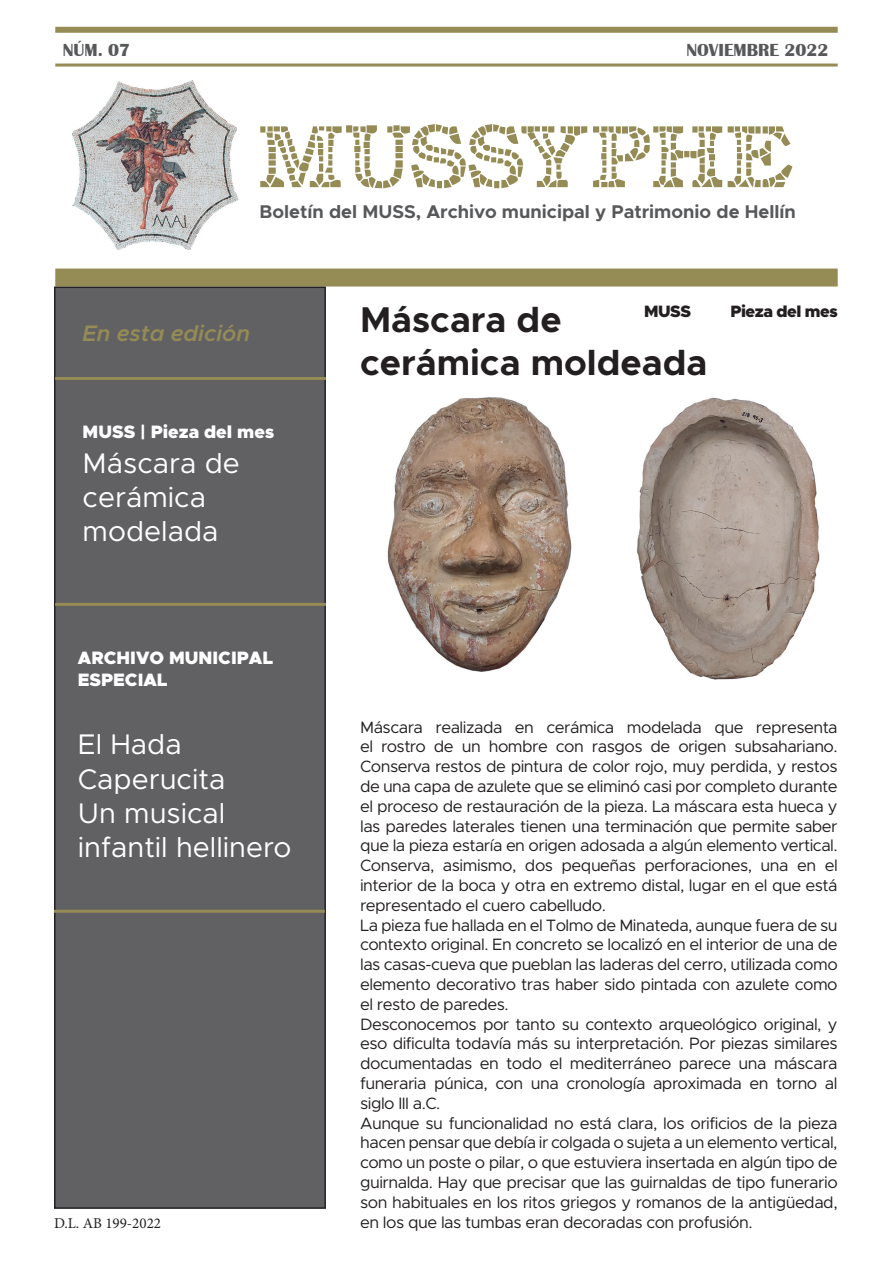
<style>
.page{position:relative;width:893px;height:1263px;background:#fff}
.page>*{position:absolute;margin:0;border:0;box-sizing:border-box;transform-origin:0 0}
.t1{font:89.4px "Classic Mosaic";color:#958b55}
.t2{font:700 36px/43.2px "Metropolis";color:#231f20}
.t3{font:28.5px/34.2px "Metropolis";color:#fff}
.t4{font:italic 600 22.5px "Metropolis";color:#958b55}
.t5{font:700 18.45px "Metropolis";color:#57585a}
.t6{font:900 18px/21.6px "Metropolis";color:#fff}
.t7{font:700 18px "Britannic";color:#57585a}
.t8{font:16.5px/19.8px "Metropolis";letter-spacing:-.03em;color:#231f20}
.t9{font:900 16.5px "Metropolis";letter-spacing:-.03em;color:#231f20}
.t10{font:15px "Minion Pro";color:#231f20}
</style>
<div class="page">
<div style="left:55px;top:27px;width:783px;height:6px;background:#958b55"></div>
<div style="left:55px;top:268px;width:783px;height:18px;background:#958b55"></div>
<hr style="left:55px;top:64px;width:783px;height:3px;background:#958b55">
<img style="left:72px;top:81px;width:166px;height:169px">
<div style="left:55px;top:287px;width:270px;height:921px;background:#616164"></div>
<div style="left:54px;top:286px;width:272px;height:923px;border:2px solid #231f20"></div>
<hr style="left:55px;top:377px;width:271px;height:3px;background:#958b55">
<hr style="left:55px;top:603px;width:271px;height:3px;background:#958b55">
<hr style="left:54px;top:910px;width:271px;height:3px;background:#958b55">
<img style="left:637px;top:397px;width:183px;height:283px">
<img style="left:387px;top:397px;width:185px;height:275px">
<p class="t7" style="left:63px;top:40px;width:69px">NÚM. 07</p>
<p class="t7" style="left:686px;top:40px;width:144px">NOVIEMBRE 2022</p>
<h1 class="t1" style="left:260px;top:103px;width:536px">MUSSYPHE</h1>
<p class="t5" style="left:259px;top:200px;width:538px">Boletín del MUSS, Archivo municipal y Patrimonio de Hellín</p>
<h3 class="t4" style="left:83px;top:319px;width:169px">En esta edición</h3>
<p class="t9" style="left:644px;top:300px;width:48px">MUSS</p>
<p class="t9" style="left:730px;top:300px;width:109px">Pieza del mes</p>
<h2 class="t2" style="left:360px;top:298px;width:349px">Máscara de cerámica moldeada</h2>
<p class="t6" style="left:83px;top:421px;width:193px">MUSS | Pieza del mes</p>
<h3 class="t3" style="left:83px;top:446px;width:159px">Máscara de cerámica modelada</h3>
<p class="t6" style="left:78px;top:647px;width:197px">ARCHIVO MUNICIPAL<br>ESPECIAL</p>
<h3 class="t3" style="left:78px;top:727px;width:215px">El Hada<br>Caperucita<br>Un musical infantil hellinero</h3>
<p class="t10" style="left:54px;top:1213px;width:109px">D.L. AB 199-2022</p>
<p class="t8" style="left:360px;top:717px;width:479px">Máscara realizada en cerámica modelada que representa el rostro de un hombre con rasgos de origen subsahariano.<br>Conserva restos de pintura de color rojo, muy perdida, y restos de una capa de azulete que se eliminó casi por completo durante el proceso de restauración de la pieza. La máscara esta hueca y las paredes laterales tienen una terminación que permite saber que la pieza estaría en origen adosada a algún elemento vertical.<br>Conserva, asimismo, dos pequeñas perforaciones, una en el interior de la boca y otra en extremo distal, lugar en el que está representado el cuero cabelludo.<br>La pieza fue hallada en el Tolmo de Minateda, aunque fuera de su contexto original. En concreto se localizó en el interior de una de las casas-cueva que pueblan las laderas del cerro, utilizada como elemento decorativo tras haber sido pintada con azulete como el resto de paredes.<br>Desconocemos por tanto su contexto arqueológico original, y eso dificulta todavía más su interpretación. Por piezas similares documentadas en todo el mediterráneo parece una máscara funeraria púnica, con una cronología aproximada en torno al siglo III a.C.<br>Aunque su funcionalidad no está clara, los orificios de la pieza hacen pensar que debía ir colgada o sujeta a un elemento vertical, como un poste o pilar, o que estuviera insertada en algún tipo de guirnalda. Hay que precisar que las guirnaldas de tipo funerario son habituales en los ritos griegos y romanos de la antigüedad, en los que las tumbas eran decoradas con profusión.</p>
</div>
